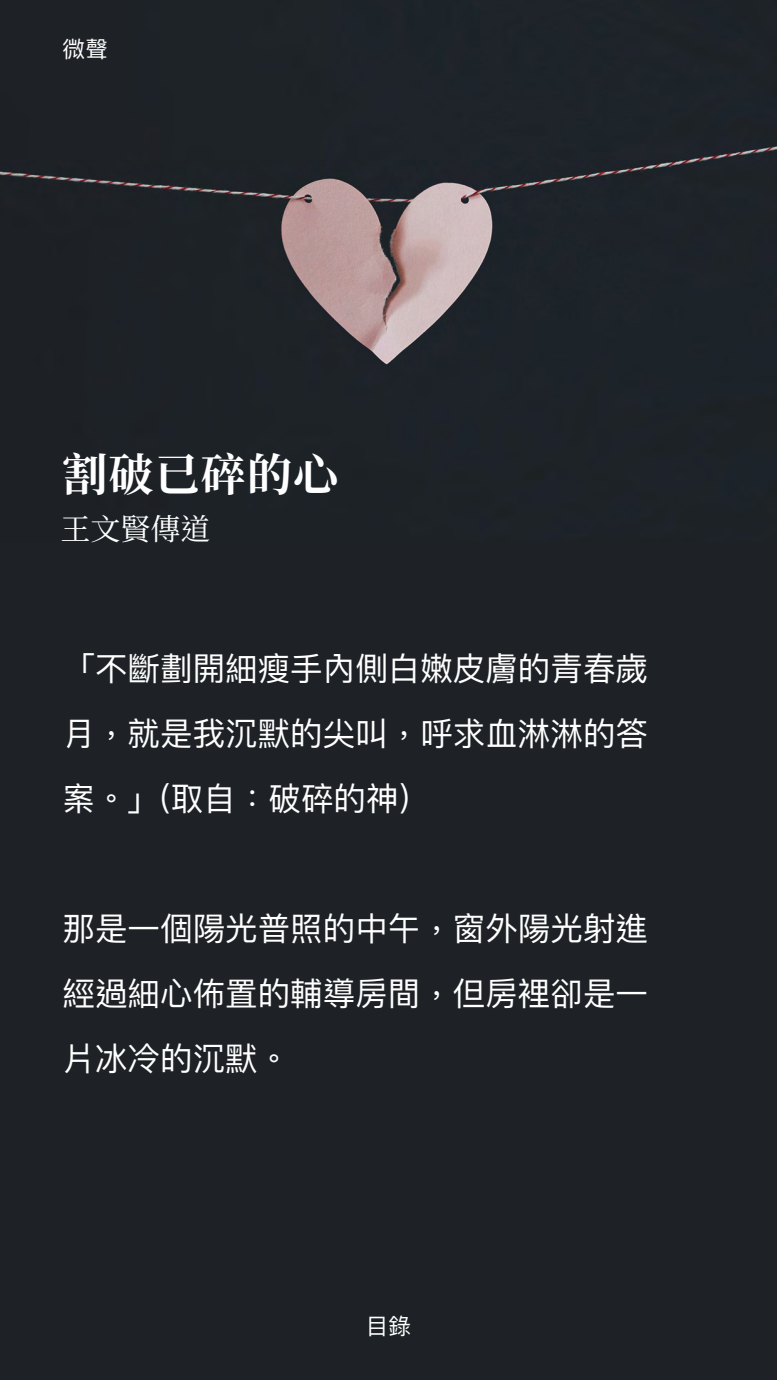
<style>
.page{position:relative;width:777px;height:1380px;background:#fff}
.page>*{position:absolute;margin:0;border:0;box-sizing:border-box;transform-origin:0 0}
.t1{font:700 45px "Source Han Serif TC";letter-spacing:.025em;color:#fff}
.t2{font:32.5px/65px "Ping Fang TC";color:#fff;text-align:justify}
.t3{font:30px "Source Han Serif TC";color:#fff}
.t4{font:22.5px "Ping Fang TC";color:#fff}
</style>
<div class="page">
<div style="left:0;top:0;width:776px;height:1380px;background:#1e2226"></div>
<img style="left:0;top:146px;width:776px;height:219px">
<p class="t4" style="left:62px;top:35px;width:47px">微聲</p>
<h1 class="t1" style="left:62px;top:449px;width:277px">割破已碎的心</h1>
<p class="t3" style="left:60px;top:513px;width:151px">王文賢傳道</p>
<p class="t2" style="left:62px;top:635px;width:586px">「不斷劃開細瘦手內側白嫩皮膚的青春歲月，就是我沉默的尖叫，呼求血淋淋的答案。」(取自：破碎的神)</p>
<p class="t2" style="left:62px;top:895px;width:586px">那是一個陽光普照的中午，窗外陽光射進經過細心佈置的輔導房間，但房裡卻是一片冰冷的沉默。</p>
<p class="t4" style="left:366px;top:1312px;width:46px">目錄</p>
</div>
